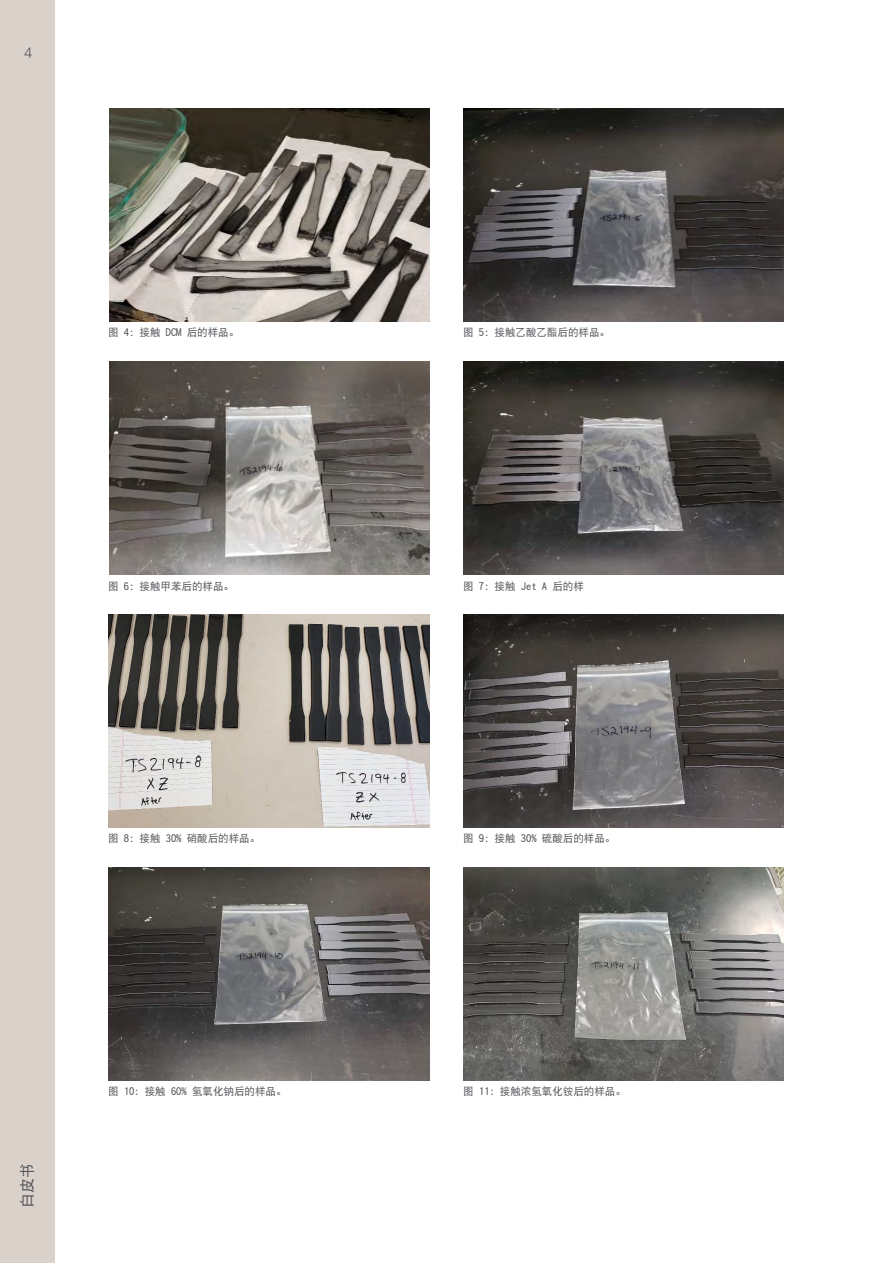
<style>
.page{position:relative;width:893px;height:1263px;background:#fff}
.page>*{position:absolute;margin:0;border:0;box-sizing:border-box;transform-origin:0 0}
.t1{font:15px "DF Hei W5";color:#54555a}
.t2{font:300 15px "Helvetica Neue LT Std";color:#54555a}
.t3{font:10.5px "DF Hei W5";color:#54555a}
</style>
<div class="page">
<div style="left:0;top:0;width:55px;height:1263px;background:#dad1cb"></div>
<img style="left:110px;top:108px;width:320px;height:213px">
<img style="left:463px;top:108px;width:321px;height:213px">
<img style="left:110px;top:361px;width:320px;height:213px">
<img style="left:463px;top:361px;width:321px;height:213px">
<img style="left:109px;top:614px;width:321px;height:213px">
<img style="left:463px;top:614px;width:321px;height:213px">
<img style="left:109px;top:867px;width:321px;height:213px">
<img style="left:463px;top:867px;width:321px;height:213px">
<h1 class="t2" style="left:24px;top:43px;width:10px">4</h1>
<p class="t3" style="left:108px;top:327px;width:133px">图 4：接触 DCM 后的样品。</p>
<p class="t3" style="left:108px;top:581px;width:127px">图 6：接触甲苯后的样品。</p>
<p class="t3" style="left:108px;top:833px;width:154px">图 8：接触 30% 硝酸后的样品。</p>
<h1 class="t1" style="left:20px;top:1208px;width:47px;rotate:-90deg">白皮书</h1>
<p class="t3" style="left:108px;top:1086px;width:180px">图 10：接触 60% 氢氧化钠后的样品。</p>
<p class="t3" style="left:463px;top:327px;width:148px">图 5：接触乙酸乙酯后的样品。</p>
<p class="t3" style="left:463px;top:581px;width:122px">图 7：接触 Jet A 后的样</p>
<p class="t3" style="left:463px;top:833px;width:154px">图 9：接触 30% 硫酸后的样品。</p>
<p class="t3" style="left:463px;top:1086px;width:164px">图 11：接触浓氢氧化铵后的样品。</p>
</div>
